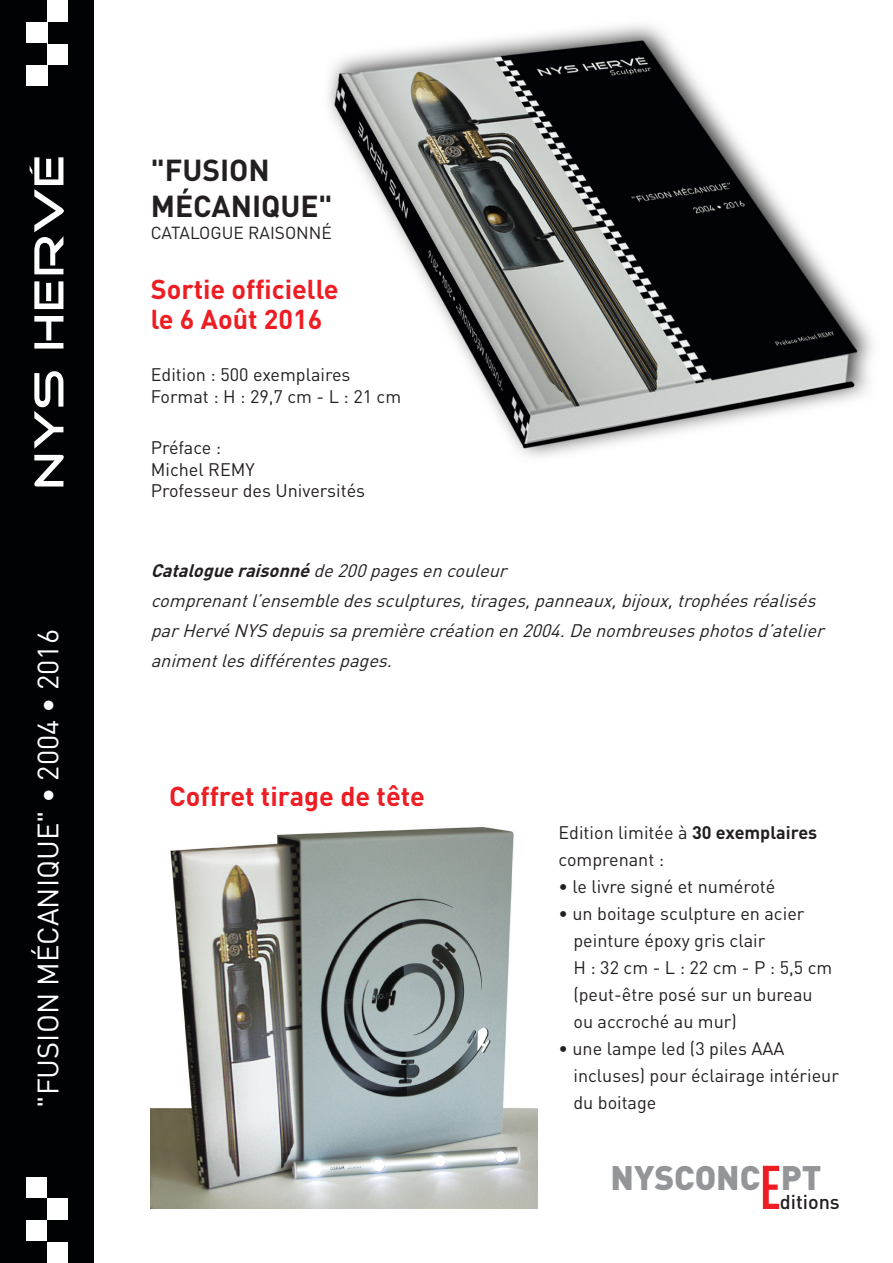
<style>
.page{position:relative;width:893px;height:1263px;background:#fff}
.page>*{position:absolute;margin:0;border:0;box-sizing:border-box;transform-origin:0 0}
.t1{font:900 33.6px "DIN";color:#939598}
.t2{font:700 30px "DIN";color:#231f20}
.t3{font:29.1px "DIN";color:#fff}
.t4{font:700 27px "DIN";color:#ee1d23}
.t5{font:500 19.8px "DIN";color:#231f20}
.t6{font:18px/27px "DIN";color:#231f20}
.t7{font:italic 18px/30px "DIN";color:#231f20}
.t8{font:17.25px "DIN";color:#231f20}
.s1{font-weight:700}
.s2{color:#fff}
</style>
<div class="page">
<img style="left:328px;top:24px;width:545px;height:433px">
<div style="left:10px;top:86px;width:61px;height:1091px;background:#010203"></div>
<div style="left:25px;top:1198px;width:22px;height:22px;background:#010203"></div>
<div style="left:26px;top:43px;width:21px;height:22px;background:#010203"></div>
<div style="left:47px;top:1176px;width:21px;height:22px;background:#010203"></div>
<div style="left:48px;top:65px;width:22px;height:22px;background:#010203"></div>
<div style="left:25px;top:1241px;width:22px;height:22px;background:#010203"></div>
<div style="left:26px;top:0;width:21px;height:22px;background:#010203"></div>
<div style="left:47px;top:1220px;width:21px;height:21px;background:#010203"></div>
<div style="left:48px;top:22px;width:22px;height:21px;background:#010203"></div>
<div style="left:0;top:0;width:25px;height:1263px;background:#010203"></div>
<div style="left:68px;top:0;width:26px;height:1263px;background:#010203"></div>
<svg style="left:30px;top:157px;width:34px;height:329px"></svg>
<img style="left:151px;top:826px;width:386px;height:383px">
<svg style="left:763px;top:1166px;width:16px;height:43px"></svg>
<p class="t3" style="left:30px;top:1108px;width:480px;rotate:-90deg">"FUSION MÉCANIQUE" • 2004 • 2016</p>
<p class="t2" style="left:151px;top:150px;width:121px">"FUSION</p>
<p class="t2" style="left:151px;top:186px;width:183px">MÉCANIQUE"</p>
<p class="t8" style="left:151px;top:222px;width:183px">CATALOGUE RAISONNÉ</p>
<p class="t4" style="left:151px;top:272px;width:189px">Sortie officielle</p>
<p class="t4" style="left:151px;top:302px;width:173px">le 6 Août 2016</p>
<p class="t6" style="left:151px;top:361px;width:201px">Edition : 500 exemplaires</p>
<p class="t6" style="left:151px;top:382px;width:252px">Format : H : 29,7 cm - L : 21 cm</p>
<p class="t6" style="left:151px;top:434px;width:72px">Préface :</p>
<p class="t6" style="left:151px;top:455px;width:106px">Michel REMY</p>
<p class="t6" style="left:151px;top:477px;width:216px">Professeur des Universités</p>
<p class="t7" style="left:151px;top:555px;width:680px"><span class="s1">Catalogueraisonné</span>de200pagesencouleur comprenantl’ensembledessculptures,tirages,panneaux,bijoux,trophéesréalisés parHervéNYSdepuissapremièrecréationen2004.Denombreusesphotosd’atelier</p>
<p class="t7" style="left:151px;top:645px;width:248px">animentlesdifférentespages.</p>
<p class="t4" style="left:169px;top:778px;width:258px">Coffret tirage de tête</p>
<p class="t6" style="left:558px;top:819px;width:260px">Edition limitée à <span class="s1">30 exemplaires </span>comprenant :</p>
<p class="t6" style="left:558px;top:873px;width:218px">• le livre signé et numéroté</p>
<p class="t6" style="left:573px;top:900px;width:260px;text-indent:-15px">• un boitage sculpture en acier peinture époxy gris clair<br>H : 32 cm - L : 22 cm - P : 5,5 cm (peut-être posé sur un bureau ou accroché au mur)</p>
<p class="t6" style="left:573px;top:1035px;width:267px;text-indent:-15px">• une lampe led (3 piles AAA incluses) pour éclairage intérieur du boitage</p>
<h1 class="t1" style="left:610px;top:1155px;width:213px">NYSCONC<span class="s2">E</span>PT</h1>
<p class="t5" style="left:780px;top:1189px;width:62px">ditions</p>
</div>
